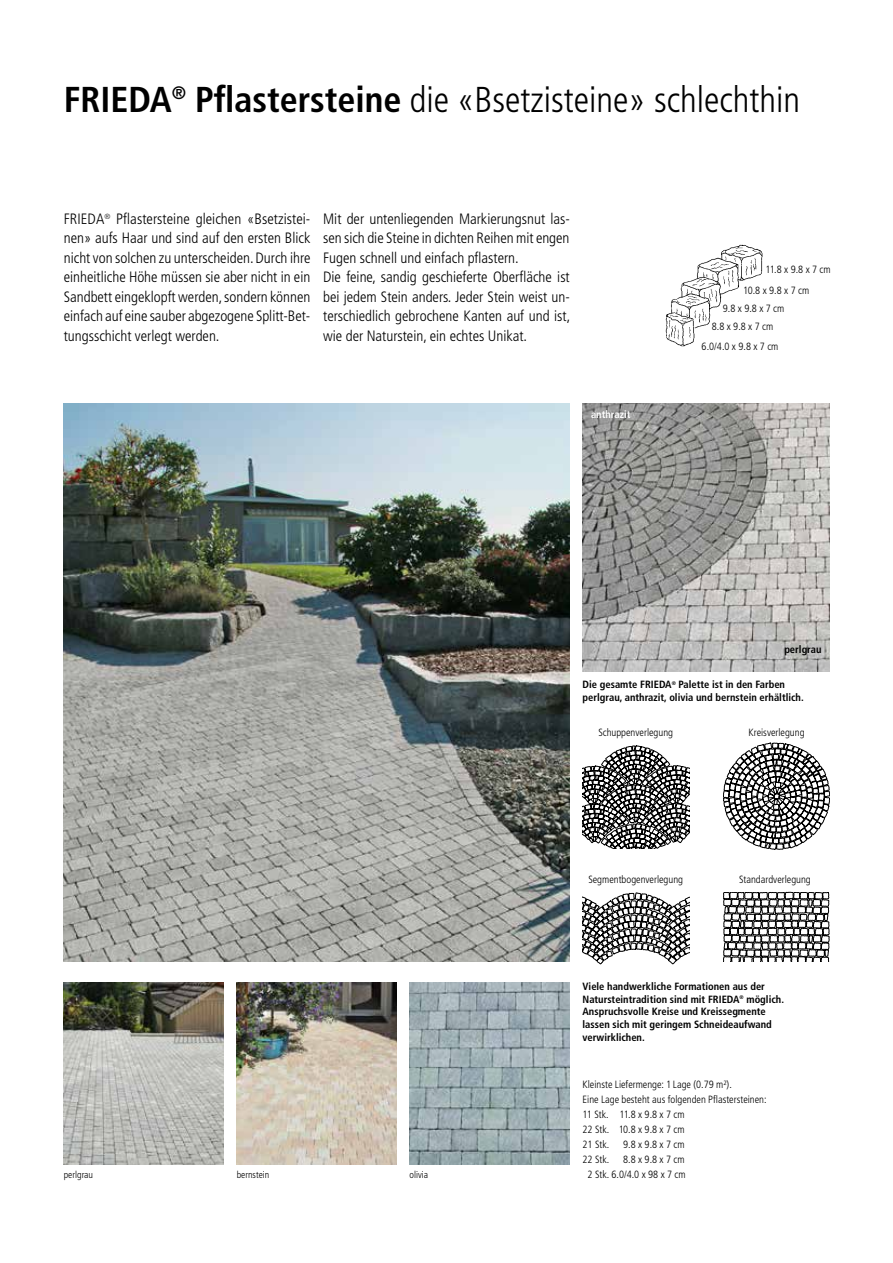
<style>
.page{position:relative;width:893px;height:1263px;background:#fff}
.page>*{position:absolute;margin:0;border:0;box-sizing:border-box;transform-origin:0 0}
.t1{font:300 condensed 36px "Frutiger LT Std";color:#000}
.t2{font:300 condensed 15px/19.5px "Frutiger LT Std";color:#000;text-align:justify}
.t3{font:300 condensed 10.5px/15px "Frutiger LT Std";color:#000}
.t4{font:700 condensed 10.5px/12.6px "Frutiger LT Std";color:#000}
.t5{font:700 condensed 10.5px "Frutiger LT Std";color:#fff}
.t6{font:300 condensed 9.75px "Frutiger LT Std";color:#000}
.s1{font-weight:700}
</style>
<div class="page">
<img style="left:583px;top:404px;width:246px;height:268px">
<img style="left:64px;top:404px;width:506px;height:557px">
<svg style="left:723px;top:892px;width:106px;height:69px"></svg>
<svg style="left:723px;top:743px;width:107px;height:106px"></svg>
<svg style="left:583px;top:746px;width:107px;height:102px"></svg>
<svg style="left:583px;top:892px;width:107px;height:72px"></svg>
<img style="left:665px;top:244px;width:98px;height:103px">
<img style="left:237px;top:982px;width:160px;height:182px">
<img style="left:410px;top:982px;width:160px;height:182px">
<img style="left:64px;top:982px;width:160px;height:182px">
<h1 class="t1" style="left:64px;top:79px;width:738px"><span class="s1">FRIEDA</span><sup>®</sup> <span class="s1">Pflastersteine</span> die «Bsetzisteine» schlechthin</h1>
<p class="t2" style="left:64px;top:209px;width:248px">FRIEDA<sup>®</sup> Pflastersteine gleichen «Bsetzistei&shy;nen» aufs Haar und sind auf den ersten Blick nicht von solchen zu unterscheiden. Durch ihre einheitliche Höhe müssen sie aber nicht in ein Sandbett eingeklopft werden, sondern können einfach auf eine sauber abgezogene Splitt-Bet&shy;tungsschicht verlegt werden.</p>
<p class="t2" style="left:323px;top:209px;width:249px;text-align:left">Mit der untenliegenden Markierungsnut las&shy;sen sich die Steine in dichten Reihen mit engen Fugen schnell und einfach pflastern.<br>Die feine, sandig geschieferte Oberfläche ist bei jedem Stein anders. Jeder Stein weist un&shy;terschiedlich gebrochene Kanten auf und ist, wie der Naturstein, ein echtes Unikat.</p>
<p class="t5" style="left:591px;top:408px;width:41px">anthrazit</p>
<p class="t3" style="left:765px;top:262px;width:67px">11.8 x 9.8 x 7 cm</p>
<p class="t3" style="left:723px;top:281px;width:88px;line-height:18.8px;text-indent:20px">10.8 x 9.8 x 7 cm<br>9.8 x 9.8 x 7 cm</p>
<p class="t3" style="left:702px;top:339px;width:78px">6.0/4.0 x 9.8 x 7 cm</p>
<p class="t3" style="left:712px;top:319px;width:63px">8.8 x 9.8 x 7 cm</p>
<p class="t6" style="left:64px;top:1169px;width:31px">perlgrau</p>
<p class="t6" style="left:237px;top:1169px;width:34px">bernstein</p>
<p class="t6" style="left:410px;top:1169px;width:20px">olivia</p>
<p class="t4" style="left:784px;top:643px;width:39px">perlgrau</p>
<p class="t4" style="left:583px;top:678px;width:223px">Die gesamte FRIEDA<sup>®</sup> Palette ist in den Farben perlgrau, anthrazit, olivia und bernstein erhältlich.</p>
<p class="t3" style="left:598px;top:725px;width:76px">Schuppenverlegung</p>
<p class="t3" style="left:748px;top:725px;width:58px">Kreisverlegung</p>
<p class="t3" style="left:588px;top:872px;width:96px">Segmentbogenverlegung</p>
<p class="t3" style="left:739px;top:872px;width:73px">Standardverlegung</p>
<p class="t4" style="left:583px;top:980px;width:203px">Viele handwerkliche Formationen aus der Natursteintradition sind mit FRIEDA<sup>®</sup> möglich.<br>Anspruchsvolle Kreise und Kreissegmente lassen sich mit geringem Schneideaufwand verwirklichen.</p>
<p class="t3" style="left:583px;top:1077px;width:186px">Kleinste Liefermenge: 1 Lage (0.79 m²).<br>Eine Lage besteht aus folgenden Pflastersteinen:<br>11 Stk. 11.8 x 9.8 x 7 cm<br>22 Stk. 10.8 x 9.8 x 7 cm<br>21 Stk.</p>
<p class="t3" style="left:623px;top:1137px;width:63px">9.8 x 9.8 x 7 cm</p>
<p class="t3" style="left:583px;top:1152px;width:28px">22 Stk.</p>
<p class="t3" style="left:588px;top:1152px;width:100px;text-align:right">8.8 x 9.8 x 7 cm<br>2 Stk. 6.0/4.0 x 98 x 7 cm</p>
</div>
